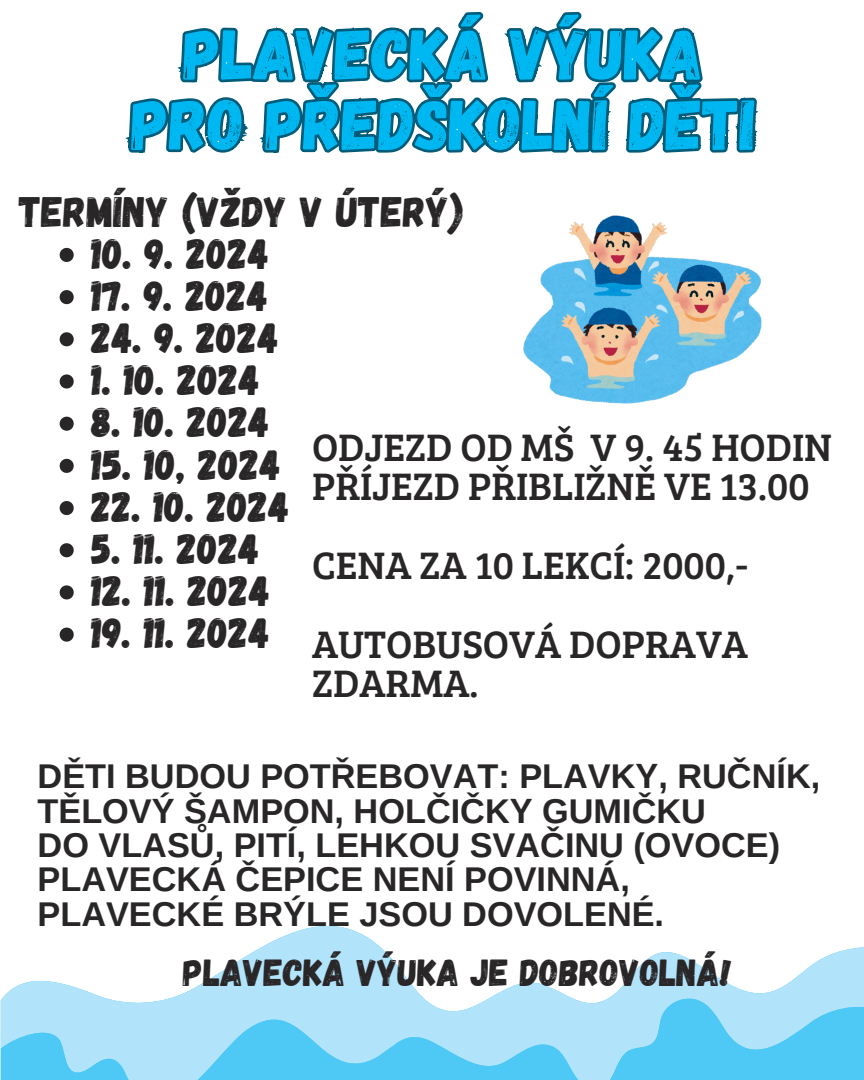
<style>
.page{position:relative;width:864px;height:1080px;background:#fff}
.page>*{position:absolute;margin:0;border:0;box-sizing:border-box;transform-origin:0 0}
.t1{font:70.8px/70.3px "Gagalin";color:#00b8f1;text-align:center}
.t2{font:42.53px "Gagalin";color:#292628}
.t3{font:39.53px/39.4px "Bree Serif";color:#292628}
.t4{font:37.65px "Gagalin";color:#292628}
.t5{font:700 34.35px/34.3px "Arimo";color:#292628}
</style>
<div class="page">
<svg style="left:11px;top:926px;width:853px;height:64px"></svg>
<svg style="left:1px;top:990px;width:863px;height:90px;background:#8fdaf8"></svg>
<svg style="left:59px;top:12px;width:700px;height:456px"></svg>
<img style="left:523px;top:215px;width:239px;height:189px">
<svg style="left:60px;top:248px;width:14px;height:14px"></svg>
<svg style="left:60px;top:290px;width:14px;height:14px"></svg>
<svg style="left:60px;top:332px;width:14px;height:14px"></svg>
<svg style="left:60px;top:374px;width:14px;height:15px"></svg>
<svg style="left:60px;top:417px;width:14px;height:14px"></svg>
<svg style="left:60px;top:459px;width:14px;height:14px"></svg>
<svg style="left:60px;top:501px;width:14px;height:14px"></svg>
<svg style="left:60px;top:543px;width:14px;height:14px"></svg>
<svg style="left:60px;top:585px;width:14px;height:14px"></svg>
<svg style="left:60px;top:628px;width:14px;height:14px"></svg>
<h1 class="t1" style="left:132px;top:16px;width:625px">PLAVECKÁ VÝUKA<br>PRO PŘEDŠKOLNÍ DĚTI</h1>
<p class="t2" style="left:19px;top:184px;width:446px">TERMÍNY (VŽDY V ÚTERÝ)</p>
<p class="t2" style="left:91px;top:226px;width:179px">10. 9. 2024</p>
<p class="t2" style="left:91px;top:268px;width:178px">17. 9. 2024</p>
<p class="t2" style="left:91px;top:310px;width:189px">24. 9. 2024</p>
<p class="t2" style="left:91px;top:353px;width:170px">1. 10. 2024</p>
<p class="t2" style="left:91px;top:395px;width:180px">8. 10. 2024</p>
<p class="t2" style="left:91px;top:437px;width:191px">15. 10, 2024</p>
<p class="t2" style="left:91px;top:479px;width:200px">22. 10. 2024</p>
<p class="t2" style="left:91px;top:521px;width:170px">5. 11. 2024</p>
<p class="t2" style="left:91px;top:563px;width:180px">12. 11. 2024</p>
<p class="t2" style="left:91px;top:606px;width:180px">19. 11. 2024</p>
<h2 class="t3" style="left:312px;top:426px;width:522px">ODJEZD OD MŠ V 9. 45 HODIN<br>PŘÍJEZD PŘIBLIŽNĚ VE 13.00</h2>
<h2 class="t3" style="left:312px;top:544px;width:438px">CENA ZA 10 LEKCÍ: 2000,-</h2>
<h4 class="t3" style="left:312px;top:623px;width:438px">AUTOBUSOVÁ DOPRAVA<br>ZDARMA.</h4>
<p class="t5" style="left:38px;top:759px;width:784px">DĚTI BUDOU POTŘEBOVAT: PLAVKY, RUČNÍK, TĚLOVÝ ŠAMPON, HOLČIČKY GUMIČKU<br>DO VLASŮ, PITÍ, LEHKOU SVAČINU (OVOCE)<br>PLAVECKÁ ČEPICE NENÍ POVINNÁ, PLAVECKÉ BRÝLE JSOU DOVOLENÉ.</p>
<h2 class="t4" style="left:183px;top:948px;width:550px">PLAVECKÁ VÝUKA JE DOBROVOLNÁ!</h2>
</div>
